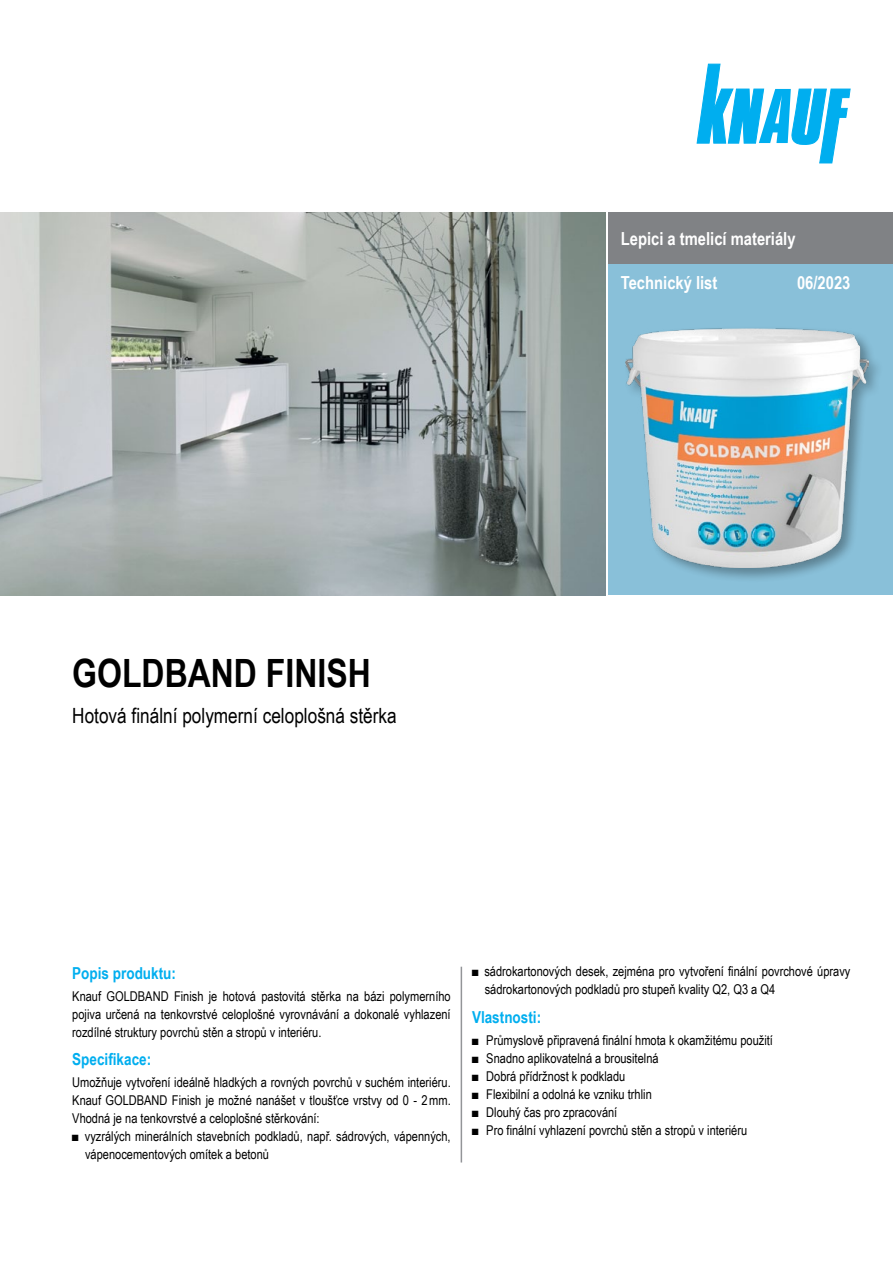
<style>
.page{position:relative;width:893px;height:1263px;background:#fff}
.page>*{position:absolute;margin:0;border:0;box-sizing:border-box;transform-origin:0 0}
.t1{font:700 39px "Arial Narrow";color:#000}
.t2{font:21px "Arial Narrow";color:#000}
.t3{font:700 18px "Arial Narrow";color:#fff}
.t4{font:700 16.5px "Arial Narrow";color:#00aeef}
.t5{font:13.5px/18px "Arial Narrow";color:#000;text-align:justify}
</style>
<div class="page">
<div style="left:608px;top:213px;width:285px;height:382px;background:#89c0d9"></div>
<div style="left:608px;top:213px;width:285px;height:51px;background:#808285"></div>
<div style="left:624px;top:325px;width:259px;height:258px;background:#000;opacity:.32"></div>
<img style="left:626px;top:329px;width:243px;height:239px">
<img style="left:0;top:213px;width:606px;height:382px">
<svg style="left:697px;top:64px;width:153px;height:99px"></svg>
<hr style="left:461px;top:967px;width:1px;height:195px;background:#939598">
<h3 class="t3" style="left:621px;top:225px;width:176px">Lepici a tmelicí materiály</h3>
<h3 class="t3" style="left:621px;top:269px;width:98px">Technický list</h3>
<h3 class="t3" style="left:797px;top:269px;width:55px">06/2023</h3>
<h1 class="t1" style="left:72px;top:644px;width:300px">GOLDBAND FINISH</h1>
<h2 class="t2" style="left:72px;top:700px;width:326px">Hotová finální polymerní celoplošná stěrka</h2>
<p class="t4" style="left:72px;top:960px;width:105px">Popis produktu:</p>
<p class="t5" style="left:72px;top:986px;width:380px">Knauf GOLDBAND Finish je hotová pastovitá stěrka na bázi polymerního pojiva určená na tenkovrstvé celoplošné vyrovnávání a dokonalé vyhlazení rozdílné struktury povrchů stěn a stropů v interiéru.</p>
<p class="t4" style="left:72px;top:1047px;width:80px">Specifikace:</p>
<p class="t5" style="left:72px;top:1073px;width:380px">Umožňuje vytvoření ideálně hladkých a rovných povrchů v suchém interiéru.<br>Knauf GOLDBAND Finish je možné nanášet v tloušťce vrstvy od 0 - 2mm.<br>Vhodná je na tenkovrstvé a celoplošné stěrkování:</p>
<p class="t5" style="left:85px;top:1127px;width:367px;text-indent:-13px">■ vyzrálých minerálních stavebních podkladů, např. sádrových, vápenných, vápenocementových omítek a betonů</p>
<p class="t5" style="left:485px;top:962px;width:367px;text-indent:-13px">■ sádrokartonových desek, zejména pro vytvoření finální povrchové úpravy sádrokartonových podkladů pro stupeň kvality Q2, Q3 a Q4</p>
<p class="t4" style="left:472px;top:1004px;width:71px">Vlastnosti:</p>
<p class="t5" style="left:472px;top:1031px;width:303px">■ Průmyslově připravená finální hmota k okamžitému použití</p>
<p class="t5" style="left:472px;top:1049px;width:188px">■ Snadno aplikovatelná a brousitelná</p>
<p class="t5" style="left:472px;top:1067px;width:155px">■ Dobrá přídržnost k podkladu</p>
<p class="t5" style="left:472px;top:1085px;width:181px">■ Flexibilní a odolná ke vzniku trhlin</p>
<p class="t5" style="left:472px;top:1103px;width:147px">■ Dlouhý čas pro zpracování</p>
<p class="t5" style="left:472px;top:1121px;width:277px">■ Pro finální vyhlazení povrchů stěn a stropů v interiéru</p>
</div>
